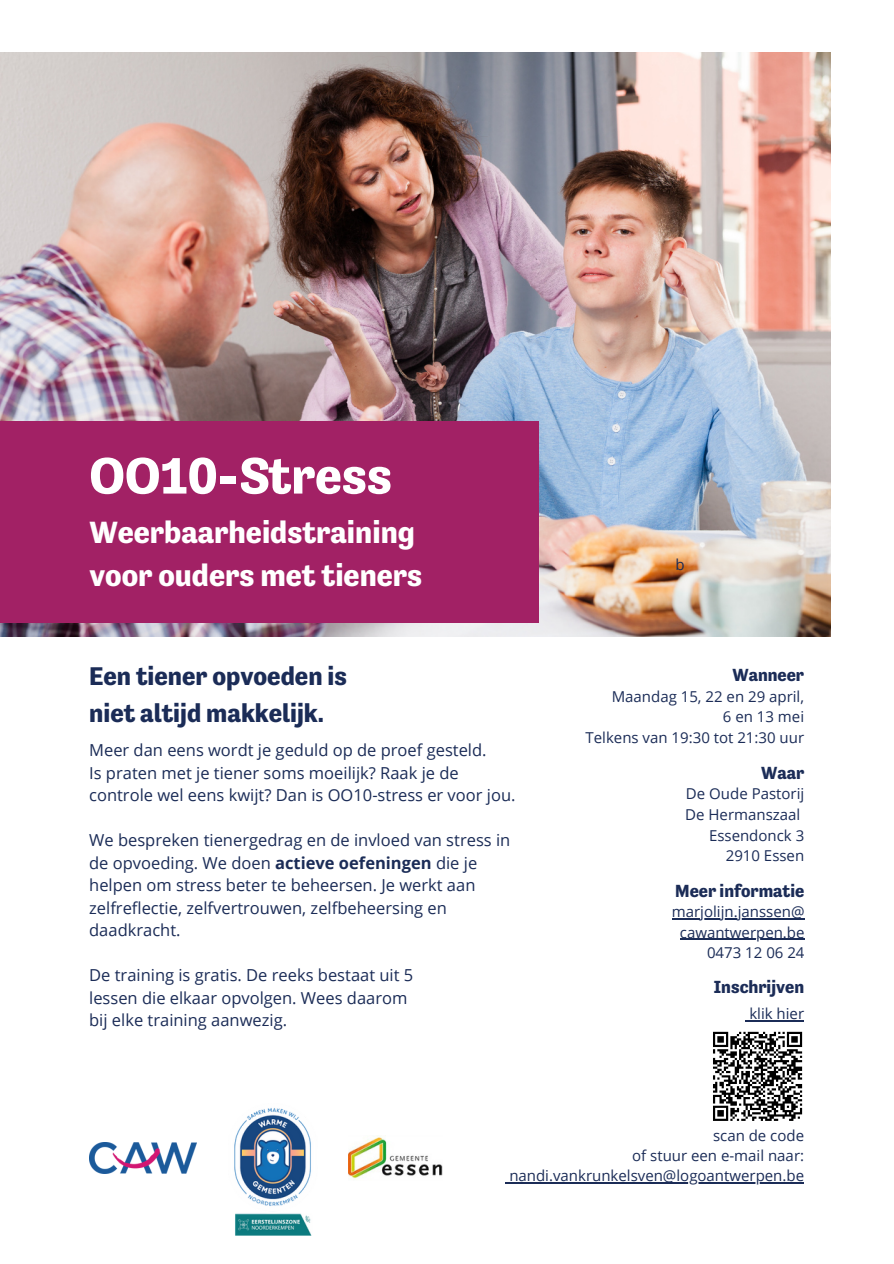
<style>
.page{position:relative;width:894px;height:1264px;background:#fff}
.page>*{position:absolute;margin:0;border:0;box-sizing:border-box;transform-origin:0 0}
.t1{font:52.5px "Tenso Regular 7";color:#fff}
.t2{font:31.5px/43.8px "Tenso Regular 7";color:#fff}
.t3{font:26.25px/36.6px "Tenso Regular 7";color:#1b2c57}
.t4{font:18px "Tenso Regular 7";color:#1b2c57}
.t5{font:16.5px/22.5px "Open Sans";color:#1b2c57}
.t6{font:15px "Open Sans";color:#1b2c57}
.s1{font-weight:700}
</style>
<div class="page">
<img style="left:0;top:52px;width:830px;height:584px">
<div style="left:0;top:422px;width:538px;height:201px;background:#a22165"></div>
<img style="left:89px;top:1142px;width:107px;height:31px">
<img style="left:234px;top:1108px;width:78px;height:127px">
<img style="left:348px;top:1135px;width:94px;height:44px">
<hr style="left:671px;top:918px;width:133px;height:1px;background:#1b2c57">
<hr style="left:679px;top:938px;width:125px;height:1px;background:#1b2c57">
<hr style="left:749px;top:1020px;width:54px;height:1px;background:#1b2c57">
<hr style="left:509px;top:1182px;width:294px;height:1px;background:#1b2c57">
<svg style="left:713px;top:1031px;width:90px;height:90px"></svg>
<p class="t1" style="left:89px;top:453px;width:304px">OO10-Stress</p>
<p class="t2" style="left:89px;top:512px;width:334px">Weerbaarheidstraining voor ouders met tieners</p>
<p class="t3" style="left:89px;top:660px;width:259px">Een tiener opvoeden is niet altijd makkelijk.</p>
<p class="t5" style="left:89px;top:738px;width:427px">Meer dan eens wordt je geduld op de proef gesteld.<br>Is praten met je tiener soms moeilijk? Raak je de controle wel eens kwijt? Dan is OO10-stress er voor jou.</p>
<p class="t5" style="left:89px;top:828px;width:422px">We bespreken tienergedrag en de invloed van stress in de opvoeding. We doen <span class="s1">actieve oefeningen</span> die je helpen om stress beter te beheersen. Je werkt aan zelfreflectie, zelfvertrouwen, zelfbeheersing en daadkracht.</p>
<h4 class="t5" style="left:89px;top:963px;width:325px">De training is gratis. De reeks bestaat uit 5 lessen die elkaar opvolgen. Wees daarom bij elke training aanwezig.</h4>
<p class="t6" style="left:675px;top:554px;width:11px">b</p>
<p class="t4" style="left:732px;top:667px;width:73px">Wanneer</p>
<h3 class="t6" style="left:611px;top:685px;width:194px">Maandag 15, 22 en 29 april,</h3>
<h4 class="t6" style="left:722px;top:706px;width:83px">6 en 13 mei</h4>
<p class="t6" style="left:585px;top:727px;width:220px">Telkens van 19:30 tot 21:30 uur</p>
<h4 class="t4" style="left:761px;top:764px;width:45px">Waar</h4>
<h4 class="t6" style="left:685px;top:783px;width:120px">De Oude Pastorij</h4>
<h4 class="t6" style="left:685px;top:803px;width:116px">De Hermanszaal</h4>
<h4 class="t6" style="left:708px;top:824px;width:97px">Essendonck 3</h4>
<p class="t6" style="left:725px;top:845px;width:80px">2910 Essen</p>
<p class="t4" style="left:675px;top:883px;width:131px">Meer informatie</p>
<p class="t6" style="left:671px;top:901px;width:134px">marjolijn.janssen@</p>
<p class="t6" style="left:679px;top:921px;width:126px">cawantwerpen.be</p>
<p class="t6" style="left:706px;top:941px;width:99px">0473 12 06 24</p>
<h4 class="t4" style="left:713px;top:978px;width:92px">Inschrijven</h4>
<p class="t6" style="left:749px;top:1003px;width:56px">klik hier</p>
<p class="t6" style="left:712px;top:1124px;width:93px">scan de code</p>
<p class="t6" style="left:632px;top:1144px;width:173px">of stuur een e-mail naar:</p>
<p class="t6" style="left:509px;top:1165px;width:296px">nandi.vankrunkelsven@logoantwerpen.be</p>
</div>
